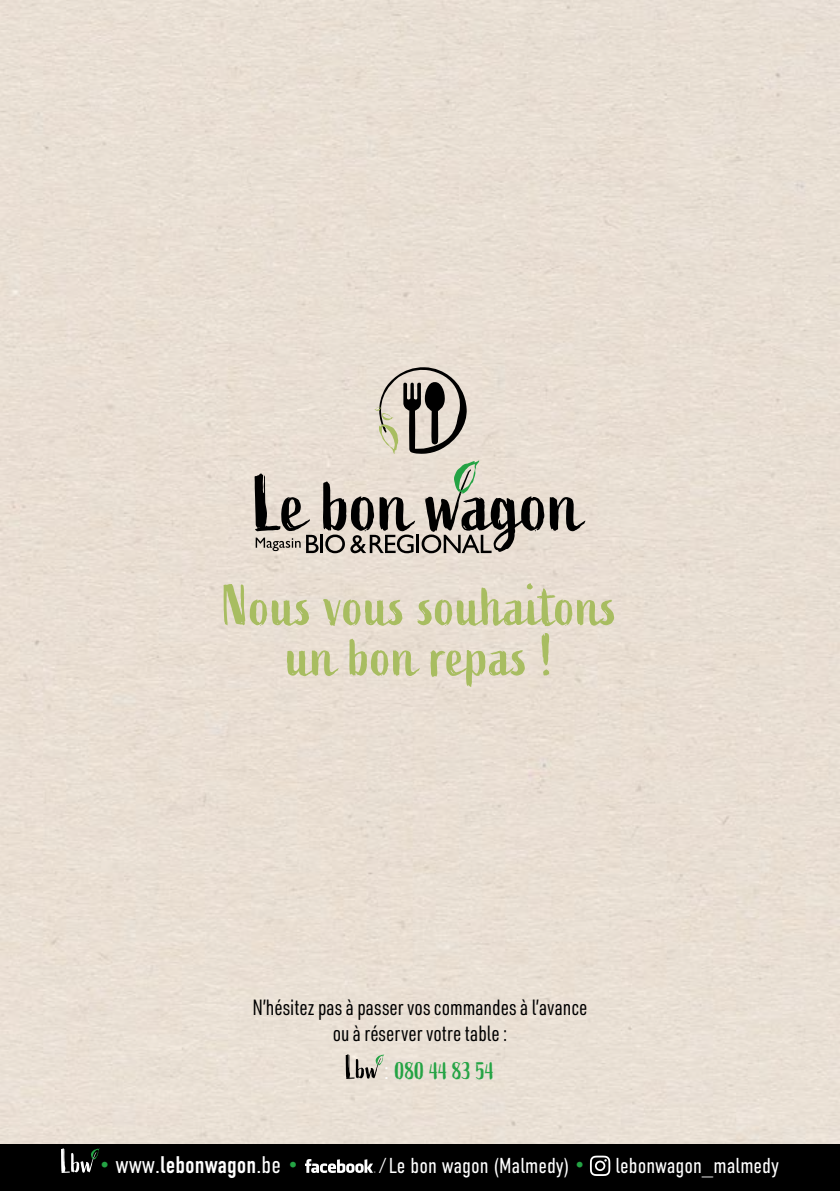
<style>
.page{position:relative;width:840px;height:1191px;background:#fff}
.page>*{position:absolute;margin:0;border:0;box-sizing:border-box;transform-origin:0 0}
.t1{font:58.2px/50.4px "Active";letter-spacing:.01em;color:#a8bd61;text-align:center}
.t2{font:24px "DIN Condensed";color:#fff}
.t3{font:24px "Active";color:#24a344}
.t4{font:21.6px/26px "URWDIN Cond";color:#000;text-align:center}
.t5{font:300 21.6px "DIN Condensed";color:#fff}
.s1{font-family:"DIN Condensed";font-weight:300;color:#fff}
.s2{color:#24a344}
.s3{font-weight:300}
.s4{font-weight:400;font-size:24px;color:#24a344}
</style>
<div class="page">
<div style="left:0;top:0;width:839px;height:1144px;background:#e9dfd4"></div>
<div style="left:0;top:1144px;width:839px;height:47px;background:#000"></div>
<svg style="left:61px;top:1148px;width:39px;height:25px"></svg>
<svg style="left:305px;top:1159px;width:70px;height:14px"></svg>
<svg style="left:590px;top:1155px;width:20px;height:21px"></svg>
<svg style="left:345px;top:1054px;width:39px;height:25px"></svg>
<hr style="left:416px;top:535px;width:3px;height:18px;background:#000">
<svg style="left:421px;top:460px;width:164px;height:93px;background:#b2aca2"></svg>
<svg style="left:254px;top:473px;width:161px;height:80px;background:#a8a097"></svg>
<svg style="left:374px;top:363px;width:93px;height:91px;background:#ada69b"></svg>
<h1 class="t1" style="left:222px;top:582px;width:396px">Nous vous souhaitons un bon repas !</h1>
<p class="t4" style="left:252px;top:993px;width:336px">N’hésitez pas à passer vos commandes à l’avance ou à réserver votre table :</p>
<p class="t3" style="left:384px;top:1057px;width:111px"><span class="s1">:</span> 080 44 83 54</p>
<p class="t2" style="left:99px;top:1151px;width:200px"><span class="s2">•</span> <span class="s3">www.</span>lebonwagon<span class="s3">.be</span> <span class="s2">•</span></p>
<p class="t5" style="left:379px;top:1153px;width:207px">/Le bon wagon (Malmedy) <span class="s4">•</span></p>
<p class="t5" style="left:615px;top:1153px;width:165px">lebonwagon_malmedy</p>
</div>
